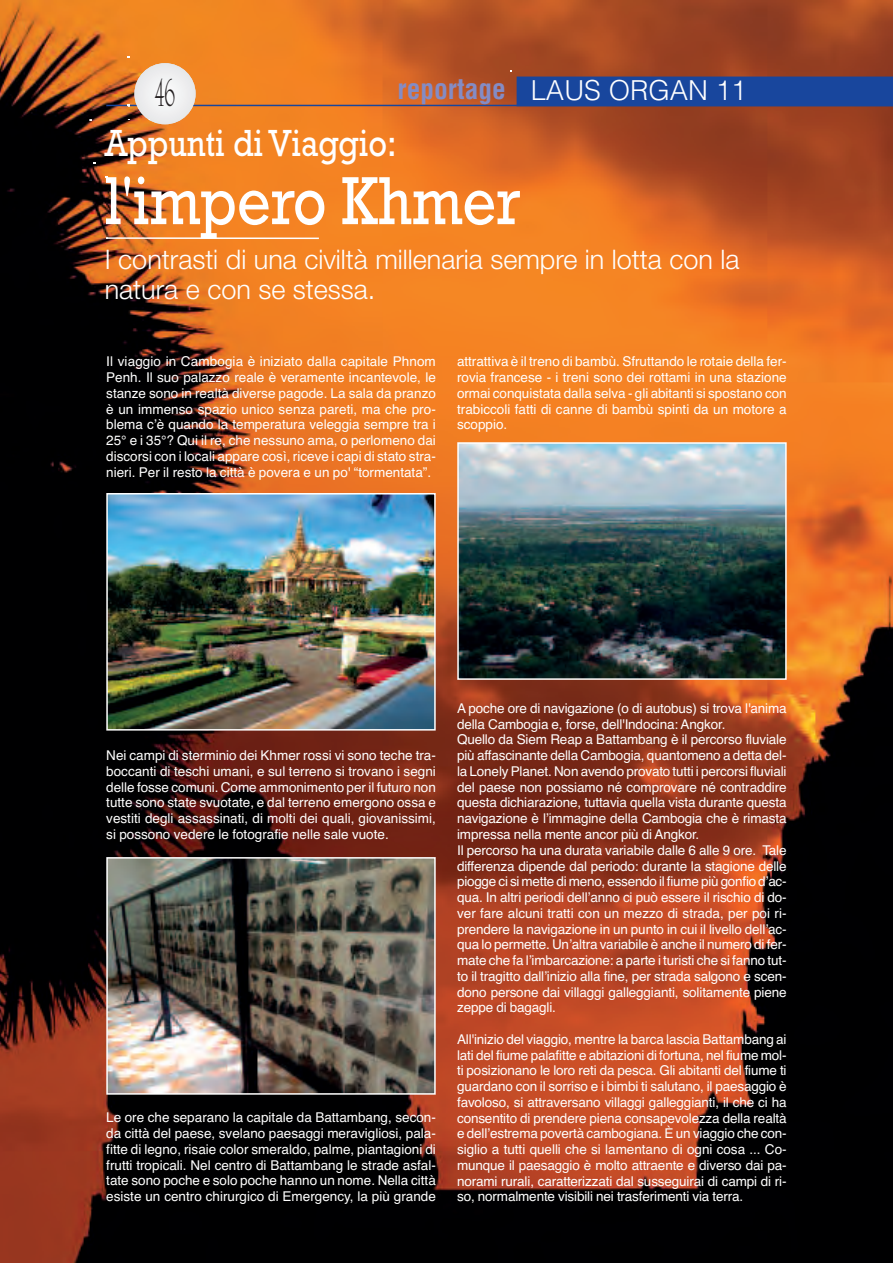
<style>
.page{position:relative;width:893px;height:1263px;background:#fff}
.page>*{position:absolute;margin:0;border:0;box-sizing:border-box;transform-origin:0 0}
.t1{font:69.15px "Rockwell";color:#fff;scale:.85 1}
.t2{font:42.75px "University Roman";color:#231f20;scale:.56 1}
.t3{font:38.4px "Rockwell";color:#fff;scale:.85 1}
.t4{font:300 27.45px "Helvetica";color:#fff}
.t5{font:700 condensed 27.45px "Helvetica";color:#848cc5}
.t6{font:300 27px/30px "Helvetica Neue";color:#fff}
.t7{font:13.5px/15.8px "Helvetica";letter-spacing:-.01em;color:#fff;text-align:justify}
</style>
<div class="page">
<img style="left:0;top:0;width:893px;height:1263px">
<div style="left:517px;top:77px;width:376px;height:28px;background:#18469d"></div>
<hr style="left:106px;top:105px;width:787px;height:1px;background:#18469d">
<hr style="left:106px;top:237px;width:213px;height:2px;background:#fff">
<div style="left:134px;top:63px;width:62px;height:61px;background:#eeeeef;border-radius:50%"></div>
<img style="left:109px;top:496px;width:324px;height:231px">
<div style="left:106px;top:493px;width:330px;height:237px;border:2px solid #fff"></div>
<img style="left:460px;top:445px;width:324px;height:232px">
<div style="left:457px;top:442px;width:330px;height:238px;border:2px solid #fff"></div>
<img style="left:109px;top:860px;width:324px;height:232px">
<div style="left:106px;top:857px;width:330px;height:238px;border:2px solid #fff"></div>
<h2 class="t2" style="left:155px;top:66px;width:38px">46</h2>
<h3 class="t4" style="left:531px;top:68px;width:217px">LAUS ORGAN 11</h3>
<h3 class="t3" style="left:105px;top:121px;width:345px">Appunti di Viaggio:</h3>
<h3 class="t5" style="left:397px;top:73px;width:110px">reportage</h3>
<h1 class="t1" style="left:105px;top:160px;width:491px">l'impero Khmer</h1>
<h3 class="t6" style="left:105px;top:243px;width:636px">I contrasti di una civiltà millenaria sempre in lotta con la natura e con se stessa.</h3>
<p class="t7" style="left:106px;top:354px;width:331px">Il viaggio in Cambogia è iniziato dalla capitale Phnom Penh. Il suo palazzo reale è veramente incantevole, le stanze sono in realtà diverse pagode. La sala da pranzo è un immenso spazio unico senza pareti, ma che pro&shy;blema c’è quando la temperatura veleggia sempre tra i 25° e i 35°? Qui il re, che nessuno ama, o perlomeno dai discorsi con i locali appare così, riceve i capi di stato stra&shy;nieri. Per il resto la città è povera e un po' “tormentata”.</p>
<p class="t7" style="left:457px;top:354px;width:331px">attrattiva è il treno di bambù. Sfruttando le rotaie della fer&shy;rovia francese - i treni sono dei rottami in una stazione ormai conquistata dalla selva - gli abitanti si spostano con trabiccoli fatti di canne di bambù spinti da un motore a scoppio.</p>
<p class="t7" style="left:106px;top:748px;width:331px">Nei campi di sterminio dei Khmer rossi vi sono teche tra&shy;boccanti di teschi umani, e sul terreno si trovano i segni delle fosse comuni. Come ammonimento per il futuro non tutte sono state svuotate, e dal terreno emergono ossa e vestiti degli assassinati, di molti dei quali, giovanissimi, si possono vedere le fotografie nelle sale vuote.</p>
<p class="t7" style="left:106px;top:1110px;width:331px">Le ore che separano la capitale da Battambang, secon&shy;da città del paese, svelano paesaggi meravigliosi, pala&shy;fitte di legno, risaie color smeraldo, palme, piantagioni di frutti tropicali. Nel centro di Battambang le strade asfal&shy;tate sono poche e solo poche hanno un nome. Nella città esiste un centro chirurgico di Emergency, la più grande</p>
<p class="t7" style="left:457px;top:700px;width:331px;text-align:left">A poche ore di navigazione (o di autobus) si trova l'anima della Cambogia e, forse, dell'Indocina: Angkor.<br>Quello da Siem Reap a Battambang è il percorso fluviale più affascinante della Cambogia, quantomeno a detta del&shy;la Lonely Planet. Non avendo provato tutti i percorsi fluviali del paese non possiamo né comprovare né contraddire questa dichiarazione, tuttavia quella vista durante questa navigazione è l’immagine della Cambogia che è rimasta impressa nella mente ancor più di Angkor.<br>Il percorso ha una durata variabile dalle 6 alle 9 ore. Tale differenza dipende dal periodo: durante la stagione delle piogge ci si mette di meno, essendo il fiume più gonfio d’ac&shy;qua. In altri periodi dell’anno ci può essere il rischio di do&shy;ver fare alcuni tratti con un mezzo di strada, per poi ri&shy;prendere la navigazione in un punto in cui il livello dell’ac&shy;qua lo permette. Un’altra variabile è anche il numero di fer&shy;mate che fa l’imbarcazione: a parte i turisti che si fanno tut&shy;to il tragitto dall’inizio alla fine, per strada salgono e scen&shy;dono persone dai villaggi galleggianti, solitamente piene zeppe di bagagli.</p>
<p class="t7" style="left:457px;top:1031px;width:331px">All'inizio del viaggio, mentre la barca lascia Battambang ai lati del fiume palafitte e abitazioni di fortuna, nel fiume mol&shy;ti posizionano le loro reti da pesca. Gli abitanti del fiume ti guardano con il sorriso e i bimbi ti salutano, il paesaggio è favoloso, si attraversano villaggi galleggianti, il che ci ha consentito di prendere piena consapevolezza della realtà e dell’estrema povertà cambogiana. È un viaggio che con&shy;siglio a tutti quelli che si lamentano di ogni cosa ... Co&shy;munque il paesaggio è molto attraente e diverso dai pa&shy;norami rurali, caratterizzati dal susseguirai di campi di ri&shy;so, normalmente visibili nei trasferimenti via terra.</p>
</div>
